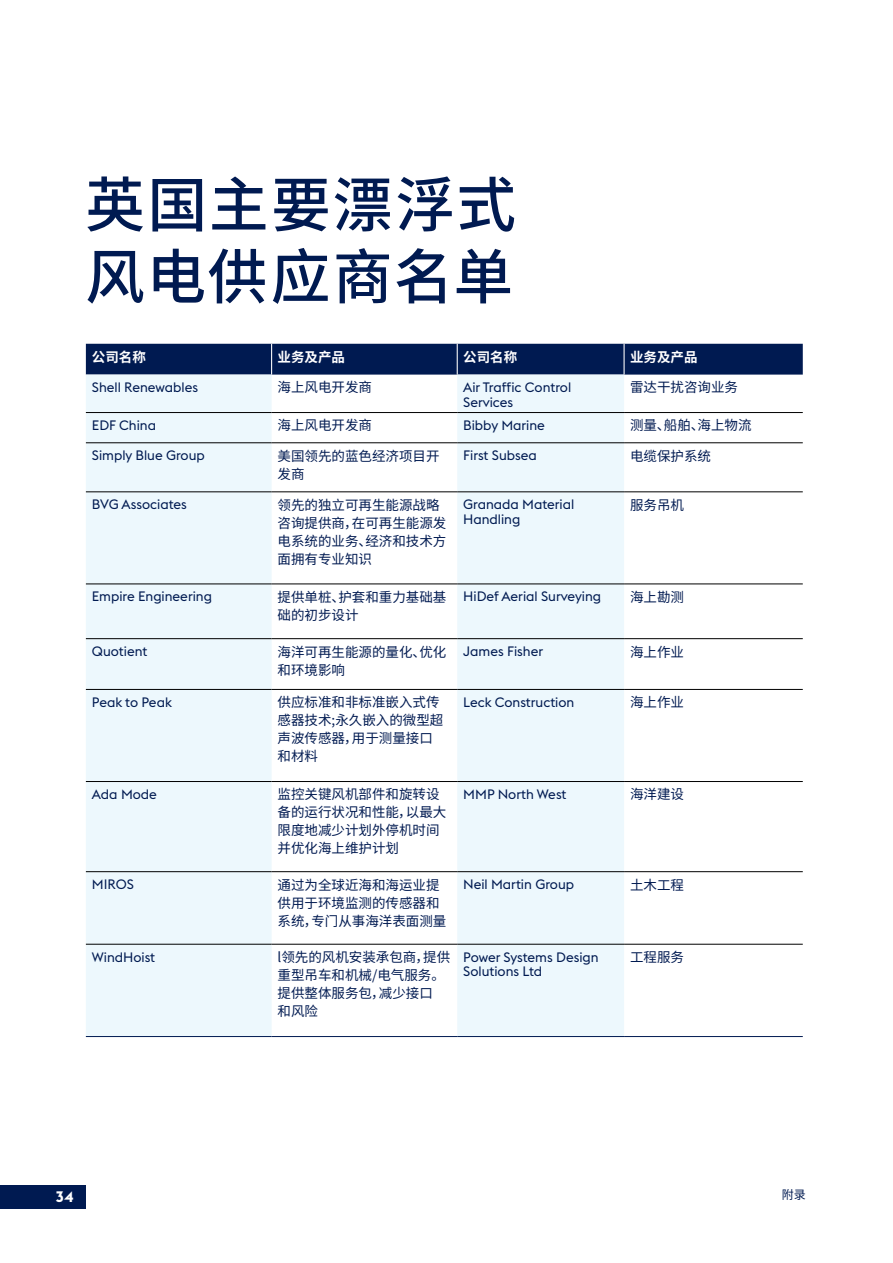
<style>
.page{position:relative;width:893px;height:1263px;background:#fff}
.page>*{position:absolute;margin:0;border:0;box-sizing:border-box;transform-origin:0 0}
.Heading_1{font:500 60px/72px "Noto Sans SC";letter-spacing:.025em;color:#001a51}
.Folio{font:700 15px "Euclid Flex B";color:#fff}
.Body_copy__9pt{font:13.5px/18px "Noto Sans SC";color:#001a51}
.Body_copy__9pt-2{font:13.5px/14.4px "Euclid Flex B";color:#001a51}
.Body_copy__9pt-3{font:700 13.5px "Noto Sans SC";color:#fff}
.Folio-2{font:12px "Noto Sans SC";color:#001a51}
</style>
<div class="page">
<div style="left:0;top:1185px;width:86px;height:24px;background:#001a51"></div>
<div style="left:86px;top:344px;width:717px;height:31px;background:#001a51"></div>
<svg style="left:86px;top:375px;width:538px;height:661px;fill:#edf8fd"></svg>
<hr style="left:86px;top:412px;width:186px;height:1px;background:#000">
<hr style="left:86px;top:442px;width:186px;height:1px;background:#000">
<hr style="left:86px;top:491px;width:186px;height:1px;background:#000">
<hr style="left:86px;top:583px;width:186px;height:1px;background:#000">
<hr style="left:86px;top:638px;width:186px;height:1px;background:#000">
<hr style="left:86px;top:689px;width:186px;height:1px;background:#000">
<hr style="left:86px;top:781px;width:186px;height:1px;background:#000">
<hr style="left:86px;top:871px;width:186px;height:1px;background:#000">
<hr style="left:86px;top:944px;width:186px;height:1px;background:#000">
<hr style="left:272px;top:412px;width:185px;height:1px;background:#000">
<hr style="left:272px;top:442px;width:185px;height:1px;background:#000">
<hr style="left:272px;top:491px;width:185px;height:1px;background:#000">
<hr style="left:272px;top:583px;width:185px;height:1px;background:#000">
<hr style="left:272px;top:638px;width:185px;height:1px;background:#000">
<hr style="left:272px;top:689px;width:185px;height:1px;background:#000">
<hr style="left:272px;top:781px;width:185px;height:1px;background:#000">
<hr style="left:272px;top:871px;width:185px;height:1px;background:#000">
<hr style="left:272px;top:944px;width:185px;height:1px;background:#000">
<hr style="left:624px;top:412px;width:179px;height:1px;background:#000">
<hr style="left:624px;top:442px;width:179px;height:1px;background:#000">
<hr style="left:624px;top:491px;width:179px;height:1px;background:#000">
<hr style="left:624px;top:583px;width:179px;height:1px;background:#000">
<hr style="left:624px;top:638px;width:179px;height:1px;background:#000">
<hr style="left:624px;top:689px;width:179px;height:1px;background:#000">
<hr style="left:624px;top:781px;width:179px;height:1px;background:#000">
<hr style="left:624px;top:871px;width:179px;height:1px;background:#000">
<hr style="left:624px;top:944px;width:179px;height:1px;background:#000">
<hr style="left:271px;top:344px;width:1px;height:31px;background:#fff">
<hr style="left:457px;top:344px;width:1px;height:31px;background:#fff">
<hr style="left:623px;top:344px;width:2px;height:31px;background:#fff">
<hr style="left:457px;top:412px;width:167px;height:1px;background:#000">
<hr style="left:457px;top:442px;width:167px;height:1px;background:#000">
<hr style="left:457px;top:491px;width:167px;height:1px;background:#000">
<hr style="left:457px;top:583px;width:167px;height:1px;background:#000">
<hr style="left:457px;top:638px;width:167px;height:1px;background:#000">
<hr style="left:457px;top:689px;width:167px;height:1px;background:#000">
<hr style="left:457px;top:781px;width:167px;height:1px;background:#000">
<hr style="left:457px;top:871px;width:167px;height:1px;background:#000">
<hr style="left:457px;top:944px;width:167px;height:1px;background:#000">
<hr style="left:86px;top:1036px;width:186px;height:1px;background:#001a51">
<hr style="left:272px;top:1036px;width:185px;height:1px;background:#001a51">
<hr style="left:457px;top:1036px;width:167px;height:1px;background:#001a51">
<hr style="left:624px;top:1036px;width:179px;height:1px;background:#001a51">
<p class="Heading_1" style="left:85px;top:170px;width:433px">英国主要漂浮式风电供应商名单</p>
<p class="Body_copy__9pt-3" style="left:92px;top:349px;width:55px">公司名称</p>
<p class="Body_copy__9pt-3" style="left:278px;top:349px;width:69px">业务及产品</p>
<p class="Body_copy__9pt-3" style="left:463px;top:349px;width:55px">公司名称</p>
<p class="Body_copy__9pt-3" style="left:630px;top:349px;width:69px">业务及产品</p>
<p class="Body_copy__9pt-2" style="left:92px;top:380px;width:108px">Shell Renewables</p>
<p class="Body_copy__9pt" style="left:278px;top:379px;width:96px">海上风电开发商</p>
<p class="Body_copy__9pt-2" style="left:463px;top:380px;width:109px">Air Traffic Control<br>Services</p>
<p class="Body_copy__9pt" style="left:630px;top:379px;width:109px">雷达干扰咨询业务</p>
<p class="Body_copy__9pt-2" style="left:92px;top:418px;width:66px">EDF China</p>
<p class="Body_copy__9pt" style="left:278px;top:417px;width:96px">海上风电开发商</p>
<p class="Body_copy__9pt-2" style="left:463px;top:418px;width:83px">Bibby Marine</p>
<p class="Body_copy__9pt" style="left:630px;top:417px;width:123px">测量、船舶、海上物流</p>
<p class="Body_copy__9pt-2" style="left:92px;top:448px;width:114px">Simply Blue Group</p>
<p class="Body_copy__9pt" style="left:278px;top:447px;width:164px">美国领先的蓝色经济项目开发商</p>
<p class="Body_copy__9pt-2" style="left:463px;top:448px;width:75px">First Subsea</p>
<p class="Body_copy__9pt" style="left:630px;top:447px;width:82px">电缆保护系统</p>
<p class="Body_copy__9pt-2" style="left:92px;top:497px;width:96px">BVG Associates</p>
<p class="Body_copy__9pt" style="left:278px;top:496px;width:170px">领先的独立可再生能源战略咨询提供商，在可再生能源发电系统的业务、经济和技术方面拥有专业知识</p>
<p class="Body_copy__9pt-2" style="left:463px;top:497px;width:113px">Granada Material<br>Handling</p>
<p class="Body_copy__9pt" style="left:630px;top:496px;width:55px">服务吊机</p>
<p class="Body_copy__9pt-2" style="left:92px;top:590px;width:122px">Empire Engineering</p>
<p class="Body_copy__9pt" style="left:278px;top:588px;width:170px">提供单桩、护套和重力基础基础的初步设计</p>
<p class="Body_copy__9pt-2" style="left:463px;top:590px;width:139px">HiDef Aerial Surveying</p>
<p class="Body_copy__9pt" style="left:630px;top:588px;width:55px">海上勘测</p>
<p class="Body_copy__9pt-2" style="left:92px;top:644px;width:57px">Quotient</p>
<p class="Body_copy__9pt" style="left:278px;top:643px;width:170px">海洋可再生能源的量化、优化和环境影响</p>
<p class="Body_copy__9pt-2" style="left:463px;top:644px;width:81px">James Fisher</p>
<p class="Body_copy__9pt" style="left:630px;top:643px;width:55px">海上作业</p>
<p class="Body_copy__9pt-2" style="left:92px;top:695px;width:82px">Peak to Peak</p>
<p class="Body_copy__9pt" style="left:278px;top:694px;width:167px">供应标准和非标准嵌入式传感器技术;永久嵌入的微型超声波传感器，用于测量接口和材料</p>
<p class="Body_copy__9pt-2" style="left:463px;top:695px;width:113px">Leck Construction</p>
<p class="Body_copy__9pt" style="left:630px;top:694px;width:55px">海上作业</p>
<p class="Body_copy__9pt-2" style="left:92px;top:787px;width:67px">Ada Mode</p>
<p class="Body_copy__9pt" style="left:278px;top:786px;width:170px">监控关键风机部件和旋转设备的运行状况和性能，以最大限度地减少计划外停机时间并优化海上维护计划</p>
<p class="Body_copy__9pt-2" style="left:463px;top:787px;width:105px">MMP North West</p>
<p class="Body_copy__9pt" style="left:630px;top:786px;width:55px">海洋建设</p>
<p class="Body_copy__9pt-2" style="left:92px;top:877px;width:43px">MIROS</p>
<p class="Body_copy__9pt" style="left:278px;top:876px;width:170px">通过为全球近海和海运业提供用于环境监测的传感器和系统，专门从事海洋表面测量</p>
<p class="Body_copy__9pt-2" style="left:463px;top:877px;width:112px">Neil Martin Group</p>
<p class="Body_copy__9pt" style="left:630px;top:876px;width:55px">土木工程</p>
<p class="Body_copy__9pt-2" style="left:92px;top:950px;width:65px">WindHoist</p>
<p class="Body_copy__9pt" style="left:278px;top:948px;width:174px">l领先的风机安装承包商，提供重型吊车和机械/电气服务。提供整体服务包，减少接口<br>和风险</p>
<p class="Body_copy__9pt-2" style="left:463px;top:950px;width:137px">Power Systems Design<br>Solutions Ltd</p>
<p class="Body_copy__9pt" style="left:630px;top:948px;width:55px">工程服务</p>
<p class="Folio" style="left:56px;top:1188px;width:19px">34</p>
<p class="Folio-2" style="left:782px;top:1188px;width:25px">附录</p>
</div>
